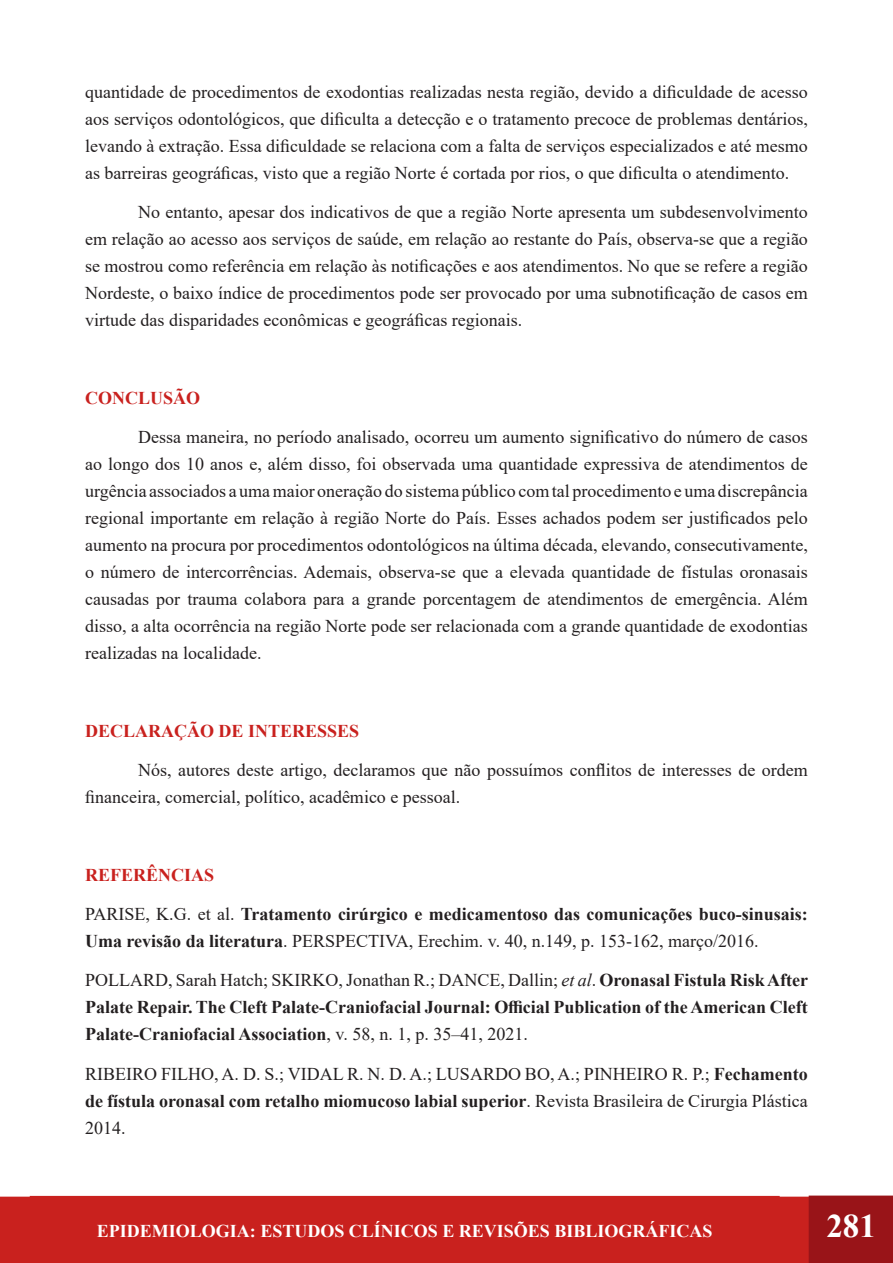
<style>
.page{position:relative;width:893px;height:1263px;background:#fff}
.page>*{position:absolute;margin:0;border:0;box-sizing:border-box;transform-origin:0 0}
.t1{font:700 33px "Times New Roman";color:#fff}
.t2{font:18px/27px "Times New Roman";color:#231f20;text-align:justify}
.t3{font:700 18px/27px "Times New Roman";color:#231f20}
.t4{font:700 18px "Times New Roman";color:#fff}
.t5{font:700 18px "Times New Roman";color:#c9211e}
.s1{font-weight:400}
.s2{font-weight:400;font-style:italic}
.s3{font-weight:700}
</style>
<div class="page">
<div style="left:0;top:1196px;width:809px;height:67px;background:#c9211e"></div>
<div style="left:809px;top:1196px;width:84px;height:67px;background:#991418"></div>
<div style="left:30px;top:1196px;width:750px;height:67px;background:#c9211e"></div>
<p class="t2" style="left:85px;top:77px;width:724px">quantidade de procedimentos de exodontias realizadas nesta região, devido a dificuldade de acesso aos serviços odontológicos, que dificulta a detecção e o tratamento precoce de problemas dentários, levando à extração. Essa dificuldade se relaciona com a falta de serviços especializados e até mesmo as barreiras geográficas, visto que a região Norte é cortada por rios, o que dificulta o atendimento.</p>
<p class="t2" style="left:85px;top:197px;width:724px;text-indent:53px">No entanto, apesar dos indicativos de que a região Norte apresenta um subdesenvolvimento em relação ao acesso aos serviços de saúde, em relação ao restante do País, observa-se que a região se mostrou como referência em relação às notificações e aos atendimentos. No que se refere a região Nordeste, o baixo índice de procedimentos pode ser provocado por uma subnotificação de casos em virtude das disparidades econômicas e geográficas regionais.</p>
<p class="t5" style="left:85px;top:385px;width:117px">CONCLUSÃO</p>
<p class="t2" style="left:85px;top:422px;width:724px;text-indent:53px">Dessa maneira, no período analisado, ocorreu um aumento significativo do número de casos ao longo dos 10 anos e, além disso, foi observada uma quantidade expressiva de atendimentos de urgência associados a uma maior oneração do sistema público com tal procedimento e uma discrepância regional importante em relação à região Norte do País. Esses achados podem ser justificados pelo aumento na procura por procedimentos odontológicos na última década, elevando, consecutivamente, o número de intercorrências. Ademais, observa-se que a elevada quantidade de fístulas oronasais causadas por trauma colabora para a grande porcentagem de atendimentos de emergência. Além disso, a alta ocorrência na região Norte pode ser relacionada com a grande quantidade de exodontias realizadas na localidade.</p>
<p class="t5" style="left:85px;top:718px;width:276px">DECLARAÇÃO DE INTERESSES</p>
<p class="t2" style="left:85px;top:755px;width:724px;text-indent:53px">Nós, autores deste artigo, declaramos que não possuímos conflitos de interesses de ordem financeira, comercial, político, acadêmico e pessoal.</p>
<p class="t5" style="left:85px;top:862px;width:131px">REFERÊNCIAS</p>
<p class="t3" style="left:85px;top:899px;width:724px"><span class="s1">PARISE, K.G. et al.</span> Tratamento cirúrgico e medicamentoso das comunicações buco-sinusais:<br>Uma revisão da literatura<span class="s1">. PERSPECTIVA, Erechim. v. 40, n.149, p. 153-162, março/2016.</span></p>
<p class="t3" style="left:85px;top:966px;width:725px;text-align:justify"><span class="s1">POLLARD, Sarah Hatch; SKIRKO, Jonathan R.; DANCE, Dallin;</span> <span class="s2">et al</span><span class="s1">.</span> Oronasal Fistula Risk After Palate Repair. The Cleft Palate-Craniofacial Journal: Official Publication of the American Cleft Palate-Craniofacial Association<span class="s1">, v. 58, n. 1, p. 35–41, 2021.</span></p>
<p class="t2" style="left:85px;top:1060px;width:724px">RIBEIRO FILHO, A. D. S.; VIDAL R. N. D. A.; LUSARDO BO, A.; PINHEIRO R. P.; <span class="s3">Fechamento de fístula oronasal com retalho miomucoso labial superior</span>. Revista Brasileira de Cirurgia Plástica 2014.</p>
<p class="t4" style="left:97px;top:1218px;width:617px">EPIDEMIOLOGIA: ESTUDOS CLÍNICOS E REVISÕES BIBLIOGRÁFICAS</p>
<h1 class="t1" style="left:826px;top:1202px;width:51px">281</h1>
</div>
